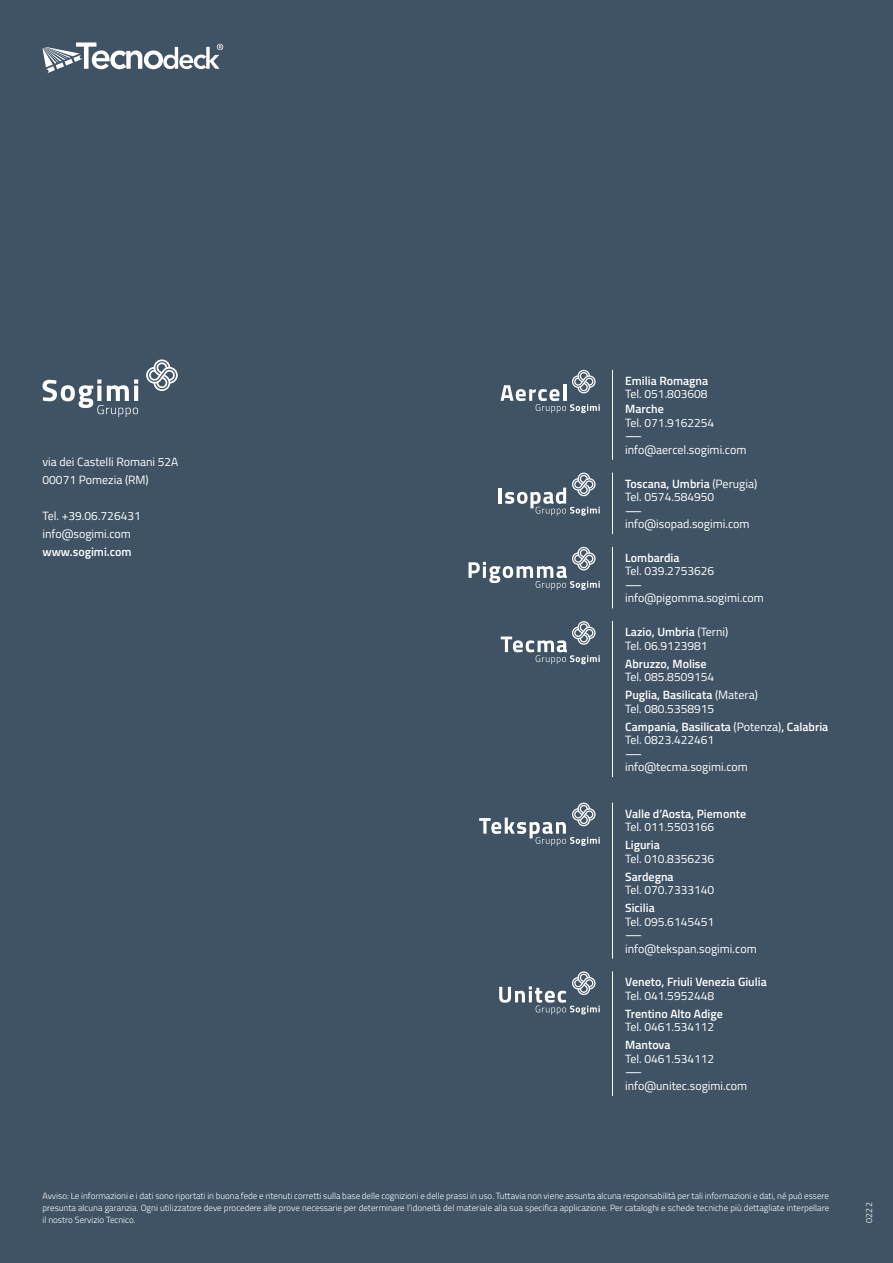
<style>
.page{position:relative;width:893px;height:1263px;background:#3f5364}
.page>*{position:absolute;margin:0;border:0;box-sizing:border-box;transform-origin:0 0}
.t1{font:12px/13.5px "Titillium";color:#fff}
.t2{font:600 12px/18px "Titillium";color:#fff}
.t3{font:300 9px/12px "Titillium";color:#fff;text-align:justify}
.s1{font-weight:600}
.s2{font-weight:400}
</style>
<div class="page">
<svg style="left:42px;top:42px;width:181px;height:31px"></svg>
<svg style="left:146px;top:359px;width:32px;height:32px"></svg>
<svg style="left:43px;top:379px;width:95px;height:38px"></svg>
<hr style="left:612px;top:370px;width:1px;height:90px;background:#fff">
<hr style="left:612px;top:473px;width:1px;height:61px;background:#fff">
<hr style="left:612px;top:547px;width:1px;height:61px;background:#fff">
<hr style="left:612px;top:621px;width:1px;height:156px;background:#fff">
<hr style="left:612px;top:803px;width:1px;height:156px;background:#fff">
<hr style="left:612px;top:971px;width:1px;height:125px;background:#fff">
<svg style="left:500px;top:370px;width:100px;height:43px"></svg>
<hr style="left:499px;top:488px;width:3px;height:16px;background:#fff">
<svg style="left:505px;top:473px;width:95px;height:43px"></svg>
<svg style="left:468px;top:547px;width:132px;height:43px"></svg>
<svg style="left:501px;top:621px;width:99px;height:43px"></svg>
<svg style="left:479px;top:803px;width:121px;height:43px"></svg>
<svg style="left:499px;top:971px;width:101px;height:43px"></svg>
<p class="t1" style="left:43px;top:454px;width:137px;line-height:18px">via dei Castelli Romani 52A<br>00071 Pomezia (RM)</p>
<p class="t1" style="left:43px;top:508px;width:100px;line-height:18px">Tel. +39.06.726431 info@sogimi.com</p>
<p class="t2" style="left:43px;top:544px;width:90px">www.sogimi.com</p>
<p class="t2" style="left:625px;top:372px;width:84px">Emilia Romagna</p>
<p class="t1" style="left:625px;top:388px;width:84px">Tel. 051.803608</p>
<p class="t2" style="left:625px;top:401px;width:40px">Marche</p>
<p class="t1" style="left:625px;top:417px;width:123px">Tel. 071.9162254<br>----- info@aercel.sogimi.com</p>
<p class="t1" style="left:625px;top:478px;width:133px"><span class="s1">Toscana, Umbria</span> (Perugia)<br>Tel. 0574.584950<br>----- info@isopad.sogimi.com</p>
<p class="t2" style="left:625px;top:549px;width:56px">Lombardia</p>
<p class="t1" style="left:625px;top:565px;width:140px">Tel. 039.2753626<br>----- info@pigomma.sogimi.com</p>
<p class="t1" style="left:625px;top:626px;width:105px"><span class="s1">Lazio, Umbria</span> (Terni)<br>Tel. 06.9123981</p>
<p class="t2" style="left:625px;top:655px;width:83px">Abruzzo, Molise</p>
<p class="t1" style="left:625px;top:669px;width:134px;line-height:18px">Tel. 085.8509154<br><span class="s1">Puglia, Basilicata</span> (Matera)</p>
<p class="t2" style="left:625px;top:700px;width:205px"><span class="s2">Tel. 080.5358915<br></span>Campania, Basilicata <span class="s2">(Potenza)</span>, Calabria</p>
<p class="t1" style="left:625px;top:734px;width:124px">Tel. 0823.422461<br>----- info@tecma.sogimi.com</p>
<p class="t2" style="left:625px;top:805px;width:123px">Valle d’Aosta, Piemonte</p>
<p class="t1" style="left:625px;top:821px;width:91px">Tel. 011.5503166</p>
<p class="t2" style="left:625px;top:836px;width:36px">Liguria</p>
<p class="t1" style="left:625px;top:853px;width:91px">Tel. 010.8356236</p>
<p class="t2" style="left:625px;top:868px;width:50px">Sardegna</p>
<p class="t1" style="left:625px;top:884px;width:91px">Tel. 070.7333140</p>
<p class="t2" style="left:625px;top:899px;width:31px">Sicilia</p>
<p class="t1" style="left:625px;top:916px;width:133px">Tel. 095.6145451<br>----- info@tekspan.sogimi.com</p>
<p class="t2" style="left:625px;top:974px;width:143px">Veneto, Friuli Venezia Giulia</p>
<p class="t1" style="left:625px;top:990px;width:91px">Tel. 041.5952448</p>
<p class="t2" style="left:625px;top:1005px;width:99px">Trentino Alto Adige</p>
<p class="t1" style="left:625px;top:1021px;width:91px">Tel. 0461.534112</p>
<p class="t2" style="left:625px;top:1037px;width:47px">Mantova</p>
<p class="t1" style="left:625px;top:1053px;width:124px">Tel. 0461.534112<br>----- info@unitec.sogimi.com</p>
<p class="t3" style="left:43px;top:1190px;width:788px">Avviso: Le informazioni e i dati sono riportati in buona fede e ritenuti corretti sulla base delle cognizioni e delle prassi in uso. Tuttavia non viene assunta alcuna responsabilità per tali informazioni e dati, né può essere presunta alcuna garanzia. Ogni utilizzatore deve procedere alle prove necessarie per determinare l’idoneità del materiale alla sua specifica applicazione. Per cataloghi e schede tecniche più dettagliate interpellare il nostro Servizio Tecnico.</p>
<p class="t3" style="left:863px;top:1222px;width:22px;rotate:-90deg">0222</p>
</div>
